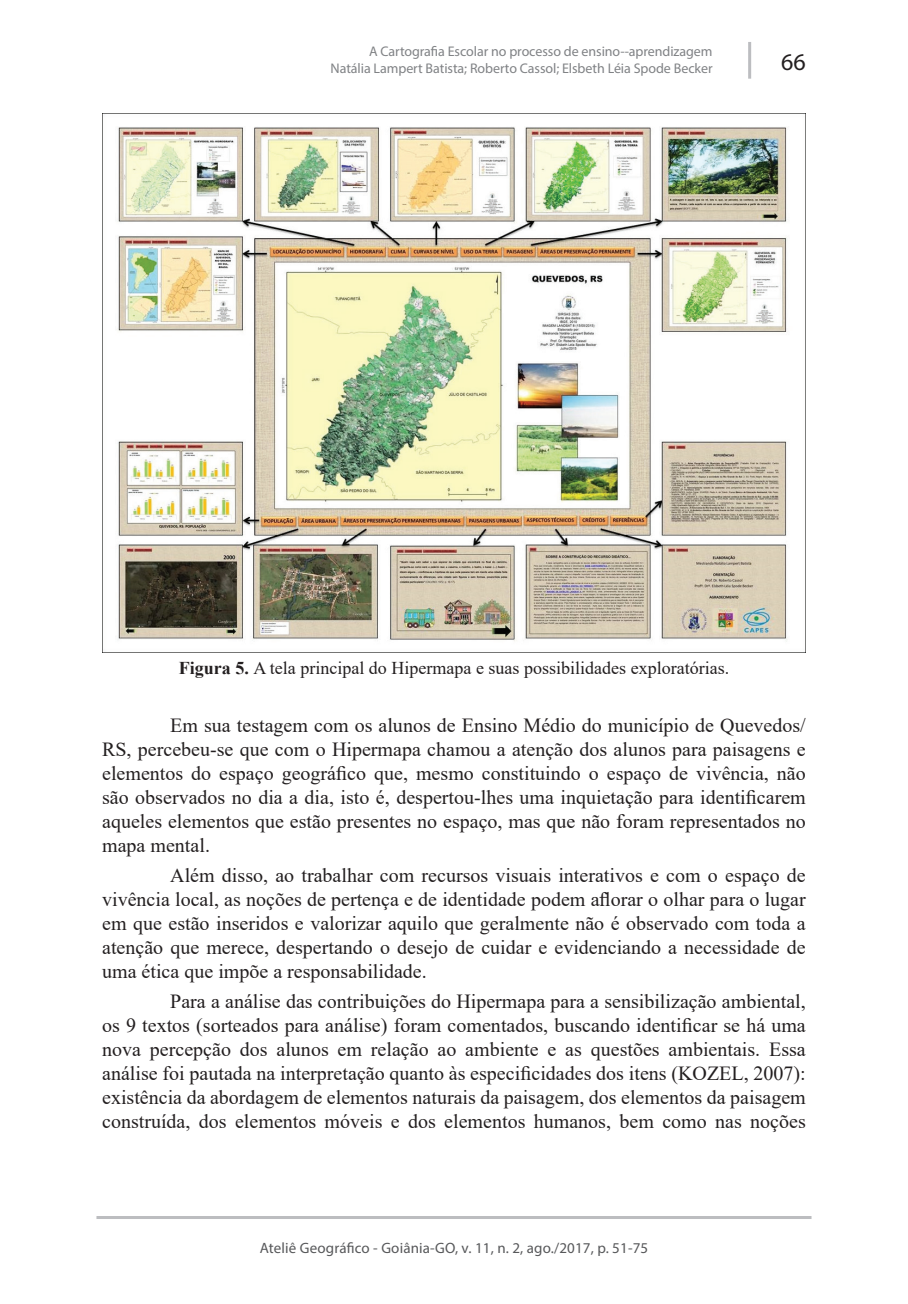
<style>
.page{position:relative;width:908px;height:1304px;background:#fff}
.page>*{position:absolute;margin:0;border:0;box-sizing:border-box;transform-origin:0 0}
.t1{font:24px "Myriad Pro";color:#231f20}
.t2{font:20px/24px "Times New Roman";color:#231f20;text-align:justify}
.t3{font:18px "Times New Roman";color:#231f20}
.t4{font:15px "Myriad Pro";letter-spacing:.01em;color:#57585a}
.t5{font:14px/16.8px "Myriad Pro";letter-spacing:-.005em;color:#808285;text-align:right}
.s1{font-weight:700}
</style>
<div class="page">
<hr style="left:96px;top:1216px;width:715px;height:3px;background:#bcbdc0">
<hr style="left:747px;top:42px;width:3px;height:37px;background:#bcbdc0">
<img style="left:102px;top:113px;width:703px;height:539px">
<p class="t5" style="left:330px;top:43px;width:383px">A Cartografia Escolar no processo de ensino--‑aprendizagem<br>Natália Lampert Batista; Roberto Cassol; Elsbeth Léia Spode Becker</p>
<p class="t1" style="left:780px;top:47px;width:26px">66</p>
<p class="t3" style="left:179px;top:656px;width:551px"><span class="s1">Figura 5.</span> A tela principal do Hipermapa e suas possibilidades exploratórias.</p>
<p class="t2" style="left:102px;top:713px;width:705px;text-indent:68px">Em sua testagem com os alunos de Ensino Médio do município de Quevedos/ RS, percebeu-se que com o Hipermapa chamou a atenção dos alunos para paisagens e elementos do espaço geográfico que, mesmo constituindo o espaço de vivência, não são observados no dia a dia, isto é, despertou-lhes uma inquietação para identificarem aqueles elementos que estão presentes no espaço, mas que não foram representados no mapa mental.</p>
<p class="t2" style="left:102px;top:863px;width:705px;text-indent:68px">Além disso, ao trabalhar com recursos visuais interativos e com o espaço de vivência local, as noções de pertença e de identidade podem aflorar o olhar para o lugar em que estão inseridos e valorizar aquilo que geralmente não é observado com toda a atenção que merece, despertando o desejo de cuidar e evidenciando a necessidade de uma ética que impõe a responsabilidade.</p>
<p class="t2" style="left:102px;top:988px;width:705px;text-indent:68px">Para a análise das contribuições do Hipermapa para a sensibilização ambiental, os 9 textos (sorteados para análise) foram comentados, buscando identificar se há uma nova percepção dos alunos em relação ao ambiente e as questões ambientais. Essa análise foi pautada na interpretação quanto às especificidades dos itens (KOZEL, 2007): existência da abordagem de elementos naturais da paisagem, dos elementos da paisagem construída, dos elementos móveis e dos elementos humanos, bem como nas noções</p>
<p class="t4" style="left:259px;top:1239px;width:390px">Ateliê Geográfico - Goiânia-GO, v. 11, n. 2, ago./2017, p. 51-75</p>
</div>
